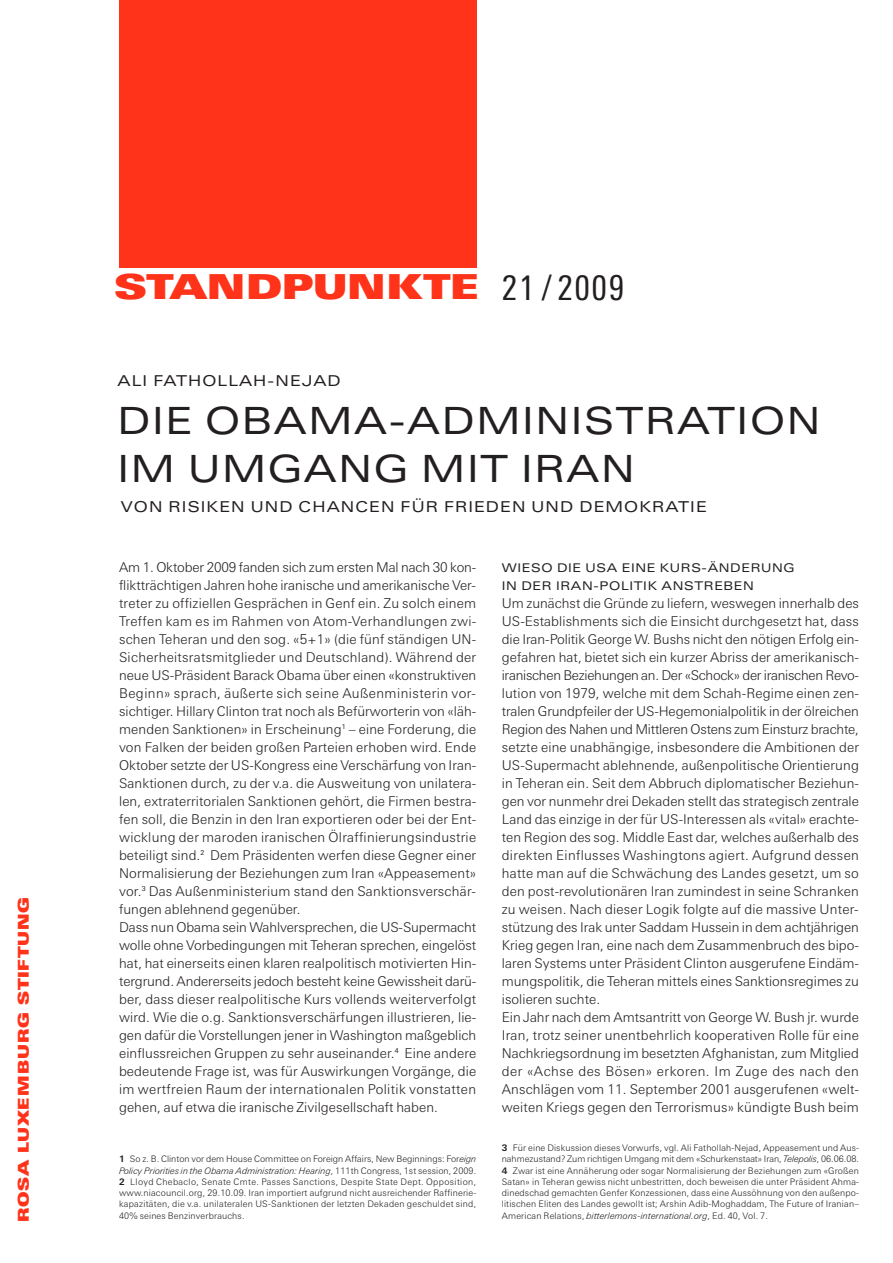
<style>
.page{position:relative;width:893px;height:1263px;background:#fff}
.page>*{position:absolute;margin:0;border:0;box-sizing:border-box;transform-origin:0 0}
.t1{font:37.5px/48px "Linotype Univers Extd";letter-spacing:.045em;color:#231f20}
.t2{font:34.5px "Linotype Univers Extd X Black";color:#ff331a}
.t3{font:condensed 34.5px "Linotype Univers";letter-spacing:.045em;color:#231f20}
.t4{font:15px "Linotype Univers Extd";letter-spacing:.075em;color:#231f20}
.t5{font:15px "Linotype Univers Extd X Black";letter-spacing:.035em;color:#ff331a}
.t6{font:300 13.5px/18px "Linotype Univers Basic";letter-spacing:.005em;color:#231f20}
.t7{font:12px/18px "Linotype Univers Extd";letter-spacing:.055em;color:#231f20}
.t8{font:300 9px/11.2px "Linotype Univers Basic";letter-spacing:.015em;color:#231f20;text-align:justify}
.s1{font-weight:700}
.s2{font-style:italic}
</style>
<div class="page">
<div style="left:119px;top:0;width:357px;height:268px;background:#ff331a"></div>
<p class="t5" style="left:18px;top:1222px;width:326px;rotate:-90deg">ROSA LUXEMBURG STIFTUNG</p>
<h2 class="t2" style="left:114px;top:274px;width:366px">STANDPUNKTE</h2>
<h2 class="t3" style="left:502px;top:275px;width:124px">21 / 2009</h2>
<p class="t4" style="left:118px;top:375px;width:225px">ALI FATHOLLAH-NEJAD</p>
<h1 class="t1" style="left:118px;top:400px;width:704px">DIE OBAMA-ADMINISTRATION<br>IM UMGANG MIT IRAN</h1>
<p class="t4" style="left:121px;top:501px;width:587px">VON RISIKEN UND CHANCEN FÜR FRIEDEN UND DEMOKRATIE</p>
<p class="t6" style="left:119px;top:559px;width:359px">Am 1. Oktober 2009 fanden sich zum ersten Mal nach 30 kon&shy;fliktträchtigen Jahren hohe iranische und amerikanische Ver&shy;treter zu offiziellen Gesprächen in Genf ein. Zu solch einem Treffen kam es im Rahmen von Atom-Verhandlungen zwi&shy;schen Teheran und den sog. «5+1» (die fünf ständigen UN-Sicherheitsratsmitglieder und Deutschland). Während der neue US-Präsident Barack Obama über einen «konstruktiven Beginn» sprach, äußerte sich seine Außenministerin vor&shy;sichtiger. Hillary Clinton trat noch als Befürworterin von «läh&shy;menden Sanktionen» in Erscheinung<sup>1</sup> – eine Forderung, die von Falken der beiden großen Parteien erhoben wird. Ende Oktober setzte der US-Kongress eine Verschärfung von Iran-Sanktionen durch, zu der v.a. die Ausweitung von unilatera&shy;len, extraterritorialen Sanktionen gehört, die Firmen bestra&shy;fen soll, die Benzin in den Iran exportieren oder bei der Ent&shy;wicklung der maroden iranischen Ölraffinierungsindustrie beteiligt sind.<sup>2</sup> Dem Präsidenten werfen diese Gegner einer Normalisierung der Beziehungen zum Iran «Appeasement» vor.<sup>3</sup> Das Außenministerium stand den Sanktionsverschär&shy;fungen ablehnend gegenüber.<br>Dass nun Obama sein Wahlversprechen, die US-Supermacht wolle ohne Vorbedingungen mit Teheran sprechen, eingelöst hat, hat einerseits einen klaren realpolitisch motivierten Hin&shy;tergrund. Andererseits jedoch besteht keine Gewissheit darü&shy;ber, dass dieser realpolitische Kurs vollends weiterverfolgt wird. Wie die o.g. Sanktionsverschärfungen illustrieren, lie&shy;gen dafür die Vorstellungen jener in Washington maßgeblich einflussreichen Gruppen zu sehr auseinander.<sup>4</sup> Eine andere bedeutende Frage ist, was für Auswirkungen Vorgänge, die im wertfreien Raum der internationalen Politik vonstatten gehen, auf etwa die iranische Zivilgesellschaft haben.</p>
<p class="t7" style="left:502px;top:560px;width:294px">WIESO DIE USA EINE KURS-ÄNDERUNG<br>IN DER IRAN-POLITIK ANSTREBEN</p>
<p class="t6" style="left:502px;top:595px;width:359px">Um zunächst die Gründe zu liefern, weswegen innerhalb des US-Establishments sich die Einsicht durchgesetzt hat, dass die Iran-Politik George W. Bushs nicht den nötigen Erfolg ein&shy;gefahren hat, bietet sich ein kurzer Abriss der amerikanisch&shy;iranischen Beziehungen an. Der «Schock» der iranischen Revo&shy;lution von 1979, welche mit dem Schah-Regime einen zen&shy;tralen Grundpfeiler der US-Hegemonialpolitik in der ölreichen Region des Nahen und Mittleren Ostens zum Einsturz brachte, setzte eine unabhängige, insbesondere die Ambitionen der US-Supermacht ablehnende, außenpolitische Orientierung in Teheran ein. Seit dem Abbruch diplomatischer Beziehun&shy;gen vor nunmehr drei Dekaden stellt das strategisch zentrale Land das einzige in der für US-Interessen als «vital» erachte&shy;ten Region des sog. Middle East dar, welches außerhalb des direkten Einflusses Washingtons agiert. Aufgrund dessen hatte man auf die Schwächung des Landes gesetzt, um so den post-revolutionären Iran zumindest in seine Schranken zu weisen. Nach dieser Logik folgte auf die massive Unter&shy;stützung des Irak unter Saddam Hussein in dem achtjährigen Krieg gegen Iran, eine nach dem Zusammenbruch des bipo&shy;laren Systems unter Präsident Clinton ausgerufene Eindäm&shy;mungspolitik, die Teheran mittels eines Sanktionsregimes zu isolieren suchte.<br>Ein Jahr nach dem Amtsantritt von George W. Bush jr. wurde Iran, trotz seiner unentbehrlich kooperativen Rolle für eine Nachkriegsordnung im besetzten Afghanistan, zum Mitglied der «Achse des Bösen» erkoren. Im Zuge des nach den Anschlägen vom 11. September 2001 ausgerufenen «welt&shy;weiten Kriegs gegen den Terrorismus» kündigte Bush beim</p>
<p class="t8" style="left:119px;top:1154px;width:359px"><span class="s1">1</span> So z. B. Clinton vor dem House Committee on Foreign Affairs, New Beginnings: For<span class="s2">eign Policy Priorities in the Obama Administration: Hearing</span>, 111th Congress, 1st session, 2009.<br><span class="s1">2</span> Lloyd Chebaclo, Senate Cmte. Passes Sanctions, Despite State Dept. Opposition, www.niacouncil.org, 29.10.09. Iran importiert aufgrund nicht ausreichender Raffinerie&shy;kapazitäten, die v.a. unilateralen US-Sanktionen der letzten Dekaden geschuldet sind, 40% seines Benzinverbrauchs.</p>
<p class="t8" style="left:502px;top:1143px;width:359px"><span class="s1">3</span> Für eine Diskussion dieses Vorwurfs, vgl. Ali Fathollah-Nejad, Appeasement und Aus&shy;nahmezustand? Zum richtigen Umgang mit dem «Schurkenstaat» Iran, <span class="s2">Telepolis</span>, 06.06.08.<br><span class="s1">4</span> Zwar ist eine Annäherung oder sogar Normalisierung der Beziehungen zum «Großen Satan» in Teheran gewiss nicht unbestritten, doch beweisen die unter Präsident Ahma&shy;dinedschad gemachten Genfer Konzessionen, dass eine Aussöhnung von den außenpo&shy;litischen Eliten des Landes gewollt ist; Arshin Adib-Moghaddam, The Future of Iranian– American Relations, <span class="s2">bitterlemons-international.org</span>, Ed. 40, Vol. 7.</p>
</div>
